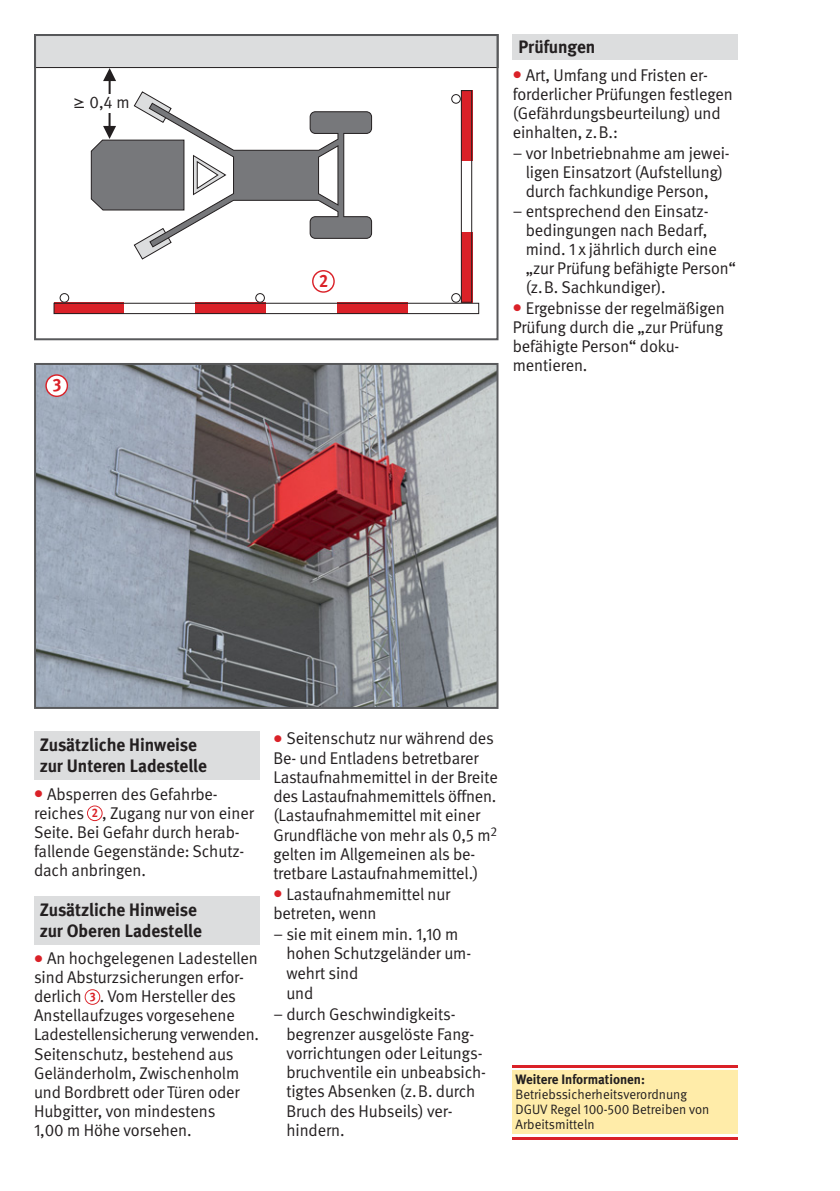
<style>
.page{position:relative;width:840px;height:1191px;background:#fff}
.page>*{position:absolute;margin:0;border:0;box-sizing:border-box;transform-origin:0 0}
.t1{font:700 18px/21px "DGUV Meta";color:#231f20}
.t2{font:700 18px "DGUV Meta";color:#da2128;scale:.9 1}
.t3{font:17px/19px "DGUV Meta";letter-spacing:-.005em;color:#231f20}
.t4{font:13.6px/15px "DGUV Meta";color:#231f20}
.t5{font:700 13.6px "DGUV Meta";color:#231f20}
.t6{font:700 12.4px "DGUV Meta";color:#da2128;scale:.9 1}
.s1{font-family:"Lucida Grande"}
.s2{color:#da2128}
</style>
<div class="page">
<div style="left:34px;top:731px;width:225px;height:49px;background:#dcddde"></div>
<div style="left:34px;top:896px;width:225px;height:48px;background:#dcddde"></div>
<div style="left:512px;top:34px;width:225px;height:26px;background:#dcddde"></div>
<div style="left:512px;top:1070px;width:225px;height:64px;background:#ffeca9"></div>
<hr style="left:512px;top:1064px;width:225px;height:3px;background:#da2128">
<hr style="left:512px;top:1137px;width:225px;height:3px;background:#da2128">
<svg style="left:87px;top:805px;width:16px;height:16px"></svg>
<div style="left:88px;top:806px;width:14px;height:14px;background:#fff;border-radius:50%"></div>
<svg style="left:85px;top:989px;width:15px;height:15px"></svg>
<div style="left:86px;top:990px;width:13px;height:13px;background:#fff;border-radius:50%"></div>
<img style="left:37px;top:366px;width:458px;height:340px">
<div style="left:34px;top:363px;width:464px;height:346px;border:2px solid #58595b"></div>
<svg style="left:312px;top:270px;width:22px;height:23px"></svg>
<div style="left:313px;top:271px;width:20px;height:20px;background:#fff;border-radius:50%"></div>
<svg style="left:45px;top:374px;width:23px;height:23px"></svg>
<div style="left:47px;top:376px;width:20px;height:19px;background:#fff;border-radius:50%"></div>
<div style="left:35px;top:35px;width:462px;height:33px;background:#dcddde"></div>
<div style="left:34px;top:34px;width:464px;height:34px;border:1px solid #231f20"></div>
<div style="left:53px;top:303px;width:71px;height:11px;background:#da2128"></div>
<div style="left:195px;top:303px;width:71px;height:11px;background:#da2128"></div>
<div style="left:337px;top:303px;width:71px;height:11px;background:#da2128"></div>
<div style="left:53px;top:303px;width:426px;height:11px;border:1px solid #231f20"></div>
<div style="left:460px;top:232px;width:12px;height:71px;background:#da2128"></div>
<div style="left:460px;top:90px;width:12px;height:71px;background:#da2128"></div>
<div style="left:460px;top:90px;width:12px;height:213px;border:1px solid #231f20"></div>
<div style="left:60px;top:293px;width:9px;height:10px;border:2px solid #231f20;border-radius:50%"></div>
<div style="left:255px;top:293px;width:10px;height:10px;border:2px solid #231f20;border-radius:50%"></div>
<div style="left:451px;top:293px;width:9px;height:10px;border:2px solid #231f20;border-radius:50%"></div>
<div style="left:451px;top:94px;width:9px;height:10px;border:2px solid #231f20;border-radius:50%"></div>
<svg style="left:103px;top:68px;width:13px;height:13px"></svg>
<svg style="left:91px;top:91px;width:281px;height:169px"></svg>
<hr style="left:108px;top:75px;width:3px;height:53px;background:#231f20">
<div style="left:34px;top:34px;width:464px;height:306px;border:2px solid #58595b"></div>
<div style="left:71px;top:94px;width:60px;height:19px;background:#fff"></div>
<p class="t3" style="left:73px;top:93px;width:58px"><span class="s1">≥</span> 0,4 m</p>
<p class="t2" style="left:53px;top:378px;width:11px">3</p>
<p class="t2" style="left:319px;top:274px;width:12px">2</p>
<p class="t1" style="left:518px;top:38px;width:79px">Prüfungen</p>
<p class="t3" style="left:512px;top:67px;width:221px"><span class="s2">●</span> Art, Umfang und Fristen er - forderlicher Prüfungen festlegen (Gefährdungsbeurteilung) und einhalten, z.B.:</p>
<p class="t3" style="left:512px;top:144px;width:218px;text-align:center">− vor Inbetriebnahme am jewei&shy;ligen Einsatzort (Aufstellung) durch fachkundige Person,</p>
<p class="t3" style="left:525px;top:203px;width:212px;text-indent:-13px">− entsprechend den Einsatz - bedingungen nach Bedarf, mind. 1 x jährlich durch eine „zur Prüfung befähigte Person“ (z.B. Sachkundiger).</p>
<p class="t3" style="left:512px;top:300px;width:213px"><span class="s2">●</span> Ergebnisse der regelmäßigen<br>Prüfung durch die „zur Prüfung befähigte Person“ doku - mentieren.</p>
<p class="t1" style="left:40px;top:735px;width:168px">Zusätzliche Hinweise zur Unteren Ladestelle</p>
<p class="t3" style="left:34px;top:785px;width:221px"><span class="s2">●</span> Absperren des Gefahrbe - reiches , Zugang nur von einer<br>Seite. Bei Gefahr durch herab - fallende Gegenstände: Schutz&shy;dach anbringen.</p>
<p class="t1" style="left:40px;top:900px;width:163px">Zusätzliche Hinweise zur Oberen Ladestelle</p>
<p class="t3" style="left:34px;top:950px;width:226px"><span class="s2">●</span> An hochgelegenen Ladestellen sind Absturzsicherungen erfor&shy;derlich . Vom Hersteller des<br>Anstellaufzuges vorgesehene<br>Ladestellensicherung verwenden.<br>Seitenschutz, bestehend aus<br>Geländerholm, Zwischenholm und Bordbrett oder Türen oder<br>Hubgitter, von mindestens<br>1,00 m Höhe vorsehen.</p>
<p class="t6" style="left:92px;top:808px;width:8px">2</p>
<p class="t6" style="left:90px;top:992px;width:8px">3</p>
<p class="t3" style="left:273px;top:730px;width:226px"><span class="s2">●</span> Seitenschutz nur während des<br>Be- und Entladens betretbarer<br>Lastaufnahmemittel in der Breite des Lastaufnahmemittels öffnen. (Lastaufnahmemittel mit einer<br>Grundfläche von mehr als 0,5 m<sup>2 </sup>gelten im Allgemeinen als be&shy;tretbare Lastaufnahmemittel.)</p>
<p class="t3" style="left:273px;top:885px;width:178px"><span class="s2">●</span> Lastaufnahmemittel nur betreten, wenn</p>
<p class="t3" style="left:286px;top:926px;width:186px;text-indent:-13px">− sie mit einem min. 1,10 m hohen Schutzgeländer um&shy;wehrt sind</p>
<p class="t3" style="left:273px;top:984px;width:184px;line-height:21px;text-indent:13px">und<br>− durch Geschwindigkeits -</p>
<p class="t3" style="left:286px;top:1025px;width:201px">begrenzer ausgelöste Fang&shy;vorrichtungen oder Leitungs&shy;bruchventile ein unbeabsich&shy;tigtes Absenken (z.B. durch<br>Bruch des Hubseils) ver - hindern.</p>
<p class="t5" style="left:515px;top:1073px;width:131px">Weitere Informationen:</p>
<p class="t4" style="left:515px;top:1087px;width:195px">Betriebssicherheitsverordnung<br>DGUV Regel 100-500 Betreiben von<br>Arbeitsmitteln</p>
</div>
